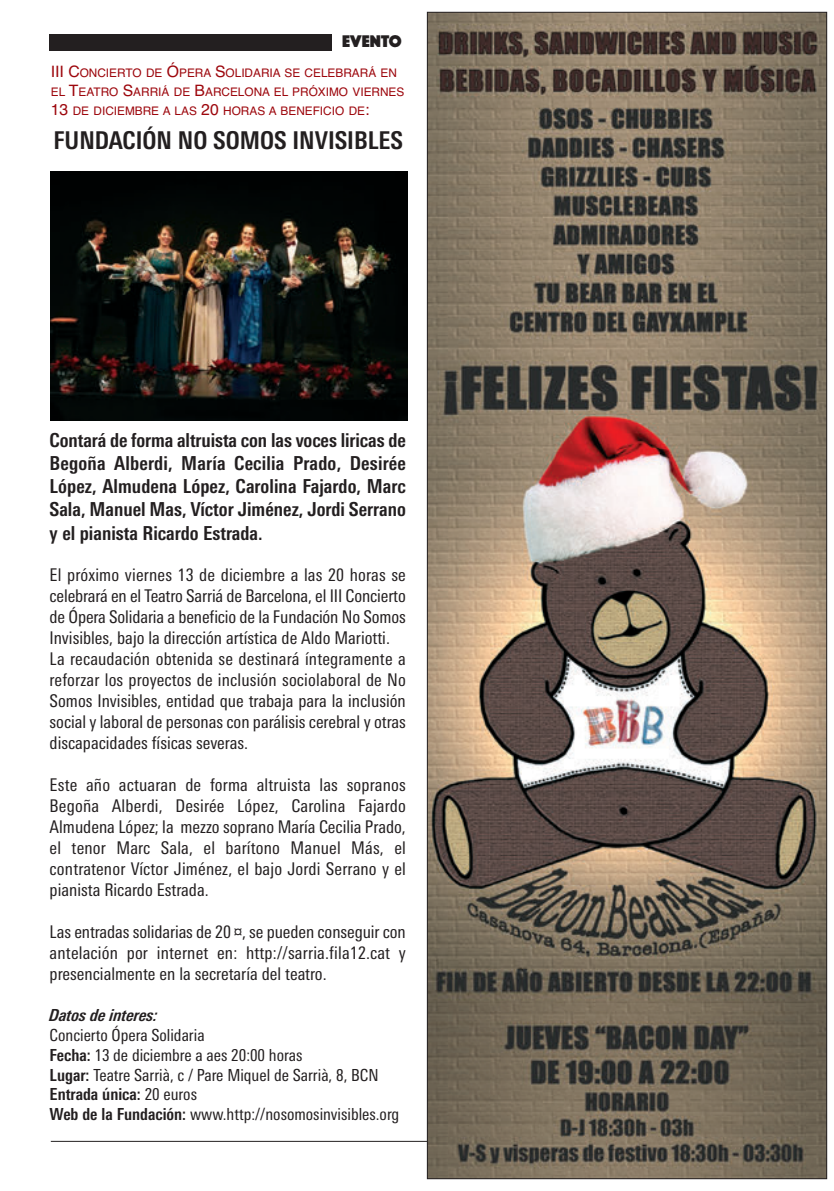
<style>
.page{position:relative;width:834px;height:1191px;background:#fff}
.page>*{position:absolute;margin:0;border:0;box-sizing:border-box;transform-origin:0 0}
.t1{font:700 condensed 24.5px "Linotype Univers";color:#231f20}
.t2{font:700 condensed 19.25px/23.1px "Linotype Univers";color:#231f20;text-align:justify}
.t3{font:condensed 17.5px/21px "Linotype Univers";color:#231f20;text-align:justify}
.t4{font:17.5px "Phosphate Solid";color:#231f20}
.t5{font:condensed 16.62px "Linotype Univers";color:#231f20}
.t6{font:700 condensed 16.62px "Linotype Univers";color:#231f20}
.t7{font:italic 700 condensed 16.62px "Linotype Univers";color:#231f20}
.t8{font:11.9px/18.9px "Helvetica";color:#9d070d}
.s1{font-size:15.75px}
.s2{font-weight:700}
.s3{font-weight:400}
</style>
<div class="page">
<hr style="left:51px;top:1141px;width:733px;height:1px;background:#231f20">
<div style="left:50px;top:35px;width:281px;height:16px;background:#231f20"></div>
<img style="left:51px;top:171px;width:356px;height:249px">
<img style="left:429px;top:14px;width:396px;height:1163px">
<p class="t4" style="left:342px;top:31px;width:61px">EVENTO</p>
<p class="t8" style="left:51px;top:64px;width:355px"><span class="s1">III C</span>ONCIERTO DE <span class="s1">Ó</span>PERA <span class="s1">S</span>OLIDARIA SE CELEBRARÁ EN<br>EL <span class="s1">T</span>EATRO <span class="s1">S</span>ARRIÁ DE <span class="s1">B</span>ARCELONA EL PRÓXIMO VIERNES<br><span class="s1">13</span> DE DICIEMBRE A LAS <span class="s1">20</span> HORAS A BENEFICIO DE<span class="s1">:</span></p>
<p class="t1" style="left:54px;top:131px;width:351px">FUNDACIÓN NO SOMOS INVISIBLES</p>
<p class="t2" style="left:50px;top:430px;width:358px">Contará de forma altruista con las voces liricas de Begoña Alberdi, María Cecilia Prado, Desirée López, Almudena López, Carolina Fajardo, Marc Sala, Manuel Mas, Víctor Jiménez, Jordi Serrano y el pianista Ricardo Estrada.</p>
<p class="t3" style="left:50px;top:566px;width:357px">El próximo viernes 13 de diciembre a las 20 horas se celebrará en el Teatro Sarriá de Barcelona, el III Concierto de Ópera Solidaria a beneficio de la Fundación No Somos Invisibles, bajo la dirección artística de Aldo Mariotti.</p>
<p class="t3" style="left:50px;top:650px;width:358px">La recaudación obtenida se destinará íntegramente a reforzar los proyectos de inclusión sociolaboral de No Somos Invisibles, entidad que trabaja para la inclusión social y laboral de personas con parálisis cerebral y otras discapacidades físicas severas.</p>
<p class="t3" style="left:50px;top:776px;width:357px">Este año actuaran de forma altruista las sopranos Begoña Alberdi, Desirée López, Carolina Fajardo Almudena López; la mezzo soprano María Cecilia Prado, el tenor Marc Sala, el barítono Manuel Más, el contratenor Víctor Jiménez, el bajo Jordi Serrano y el pianista Ricardo Estrada.</p>
<p class="t3" style="left:50px;top:923px;width:357px">Las entradas solidarias de 20 ¤, se pueden conseguir con antelación por internet en: http://sarria.fila12.cat y presencialmente en la secretaría del teatro.</p>
<p class="t7" style="left:50px;top:1006px;width:109px">Datos de interes:</p>
<p class="t5" style="left:50px;top:1028px;width:156px">Concierto Ópera Solidaria</p>
<p class="t5" style="left:50px;top:1048px;width:254px"><span class="s2">Fecha:</span> 13 de diciembre a aes 20:00 horas</p>
<p class="t5" style="left:50px;top:1068px;width:330px"><span class="s2">Lugar:</span> Teatre Sarrià, c / Pare Miquel de Sarrià, 8, BCN</p>
<p class="t6" style="left:50px;top:1088px;width:149px">Entrada única: <span class="s3">20 euros</span></p>
<p class="t5" style="left:50px;top:1108px;width:351px"><span class="s2">Web de la Fundación:</span> www.http://nosomosinvisibles.org</p>
</div>
